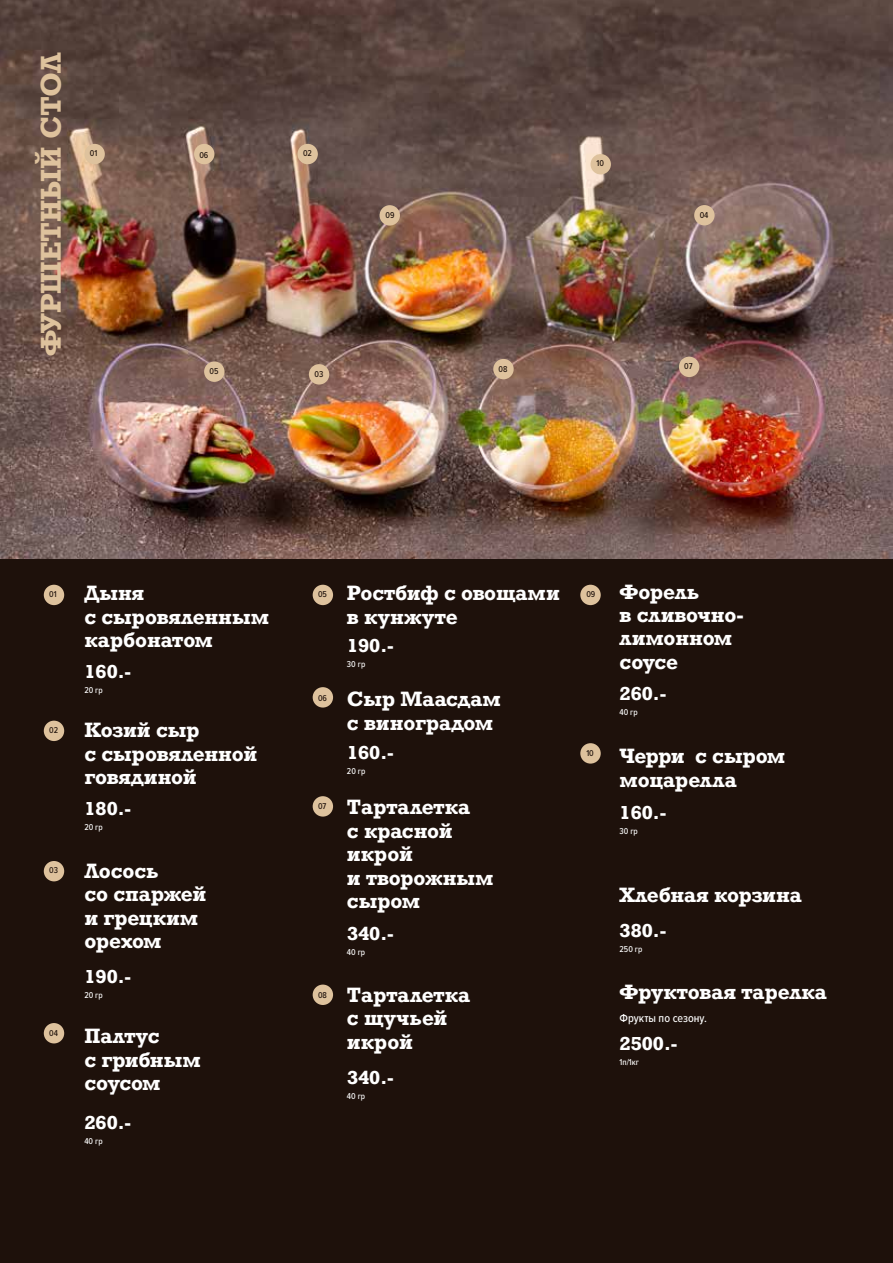
<style>
.page{position:relative;width:893px;height:1263px;background:#fff}
.page>*{position:absolute;margin:0;border:0;box-sizing:border-box;transform-origin:0 0}
.t1{font:700 27px "Rockwell";color:#dec29d}
.t2{font:700 19.5px/23.4px "Rockwell";color:#fff}
.t3{font:700 17.7px "Rockwell";color:#fff}
.t4{font:500 12px "Proxima Nova Cond";color:#fff}
.t5{font:500 8.85px "Proxima Nova Cond";color:#fff}
.t6{font:500 8.85px "Proxima Nova Cond";color:#1e110b}
</style>
<div class="page">
<div style="left:0;top:490px;width:893px;height:773px;background:#1e110b"></div>
<img style="left:0;top:0;width:893px;height:558px">
<div style="left:44px;top:585px;width:20px;height:20px;background:#dec29d;border-radius:50%"></div>
<div style="left:84px;top:144px;width:21px;height:20px;background:#dec29d;border-radius:50%"></div>
<div style="left:44px;top:721px;width:20px;height:20px;background:#dec29d;border-radius:50%"></div>
<div style="left:297px;top:144px;width:21px;height:20px;background:#dec29d;border-radius:50%"></div>
<div style="left:44px;top:861px;width:20px;height:20px;background:#dec29d;border-radius:50%"></div>
<div style="left:309px;top:364px;width:20px;height:21px;background:#dec29d;border-radius:50%"></div>
<div style="left:44px;top:1023px;width:20px;height:20px;background:#dec29d;border-radius:50%"></div>
<div style="left:694px;top:205px;width:21px;height:20px;background:#dec29d;border-radius:50%"></div>
<div style="left:313px;top:585px;width:20px;height:20px;background:#dec29d;border-radius:50%"></div>
<div style="left:204px;top:361px;width:21px;height:21px;background:#dec29d;border-radius:50%"></div>
<div style="left:313px;top:687px;width:20px;height:20px;background:#dec29d;border-radius:50%"></div>
<div style="left:194px;top:144px;width:20px;height:20px;background:#dec29d;border-radius:50%"></div>
<div style="left:313px;top:796px;width:20px;height:21px;background:#dec29d;border-radius:50%"></div>
<div style="left:679px;top:357px;width:20px;height:20px;background:#dec29d;border-radius:50%"></div>
<div style="left:313px;top:984px;width:20px;height:21px;background:#dec29d;border-radius:50%"></div>
<div style="left:493px;top:359px;width:21px;height:20px;background:#dec29d;border-radius:50%"></div>
<div style="left:580px;top:585px;width:21px;height:20px;background:#dec29d;border-radius:50%"></div>
<div style="left:380px;top:205px;width:20px;height:21px;background:#dec29d;border-radius:50%"></div>
<div style="left:580px;top:743px;width:21px;height:21px;background:#dec29d;border-radius:50%"></div>
<div style="left:590px;top:154px;width:21px;height:20px;background:#dec29d;border-radius:50%"></div>
<h1 class="t1" style="left:34px;top:356px;width:304px;rotate:-90deg">ФУРШЕТНЫЙ СТОЛ</h1>
<p class="t6" style="left:90px;top:147px;width:9px">01</p>
<p class="t6" style="left:199px;top:148px;width:11px">06</p>
<p class="t6" style="left:209px;top:364px;width:11px">05</p>
<p class="t6" style="left:303px;top:147px;width:10px">02</p>
<p class="t6" style="left:314px;top:367px;width:10px">03</p>
<p class="t6" style="left:386px;top:208px;width:11px">09</p>
<p class="t6" style="left:499px;top:363px;width:10px">08</p>
<p class="t6" style="left:597px;top:157px;width:9px">10</p>
<p class="t6" style="left:700px;top:208px;width:10px">04</p>
<p class="t6" style="left:684px;top:359px;width:10px">07</p>
<p class="t6" style="left:49px;top:588px;width:9px">01</p>
<p class="t2" style="left:84px;top:581px;width:186px">Дыня<br>с сыровяленным карбонатом</p>
<p class="t3" style="left:84px;top:660px;width:48px">160.-</p>
<p class="t6" style="left:318px;top:588px;width:11px">05</p>
<p class="t2" style="left:347px;top:581px;width:214px">Ростбиф с овощами в кунжуте</p>
<p class="t3" style="left:347px;top:634px;width:48px">190.-</p>
<p class="t5" style="left:347px;top:658px;width:20px">30 гр</p>
<p class="t6" style="left:586px;top:588px;width:11px">09</p>
<p class="t2" style="left:620px;top:580px;width:126px">Форель<br>в сливочно&shy;лимонном соусе</p>
<p class="t5" style="left:84px;top:684px;width:20px">20 гр</p>
<p class="t6" style="left:318px;top:691px;width:11px">06</p>
<p class="t2" style="left:347px;top:687px;width:156px">Сыр Маасдам</p>
<p class="t3" style="left:620px;top:682px;width:48px">260.-</p>
<p class="t5" style="left:620px;top:705px;width:20px">40 гр</p>
<p class="t6" style="left:49px;top:723px;width:10px">02</p>
<p class="t6" style="left:49px;top:864px;width:10px">03</p>
<p class="t2" style="left:84px;top:718px;width:117px">Козий сыр</p>
<p class="t2" style="left:347px;top:711px;width:148px">с виноградом</p>
<p class="t2" style="left:84px;top:742px;width:174px">с сыровяленной говядиной</p>
<p class="t2" style="left:347px;top:795px;width:148px">Тарталетка<br>с красной икрой<br>и творожным сыром</p>
<p class="t3" style="left:347px;top:741px;width:48px">160.-</p>
<p class="t5" style="left:347px;top:764px;width:20px">20 гр</p>
<p class="t3" style="left:84px;top:797px;width:48px">180.-</p>
<p class="t6" style="left:318px;top:799px;width:10px">07</p>
<p class="t5" style="left:84px;top:820px;width:20px">20 гр</p>
<p class="t2" style="left:84px;top:859px;width:123px">Лосось<br>со спаржей и грецким орехом</p>
<p class="t3" style="left:347px;top:922px;width:48px">340.-</p>
<p class="t5" style="left:347px;top:946px;width:20px">40 гр</p>
<p class="t6" style="left:586px;top:746px;width:9px">10</p>
<p class="t2" style="left:620px;top:744px;width:167px">Черри с сыром моцарелла</p>
<p class="t3" style="left:620px;top:801px;width:48px">160.-</p>
<p class="t5" style="left:620px;top:824px;width:20px">30 гр</p>
<p class="t2" style="left:620px;top:883px;width:184px">Хлебная корзина</p>
<p class="t3" style="left:620px;top:919px;width:48px">380.-</p>
<p class="t5" style="left:620px;top:943px;width:24px">250 гр</p>
<p class="t6" style="left:49px;top:1026px;width:10px">04</p>
<p class="t3" style="left:84px;top:965px;width:48px">190.-</p>
<p class="t5" style="left:84px;top:988px;width:20px">20 гр</p>
<p class="t2" style="left:84px;top:1024px;width:118px">Палтус<br>с грибным соусом</p>
<p class="t6" style="left:318px;top:988px;width:10px">08</p>
<p class="t2" style="left:347px;top:983px;width:125px">Тарталетка с щучьей икрой</p>
<p class="t3" style="left:347px;top:1066px;width:48px">340.-</p>
<p class="t5" style="left:347px;top:1090px;width:20px">40 гр</p>
<p class="t2" style="left:620px;top:980px;width:209px">Фруктовая тарелка</p>
<p class="t4" style="left:620px;top:1009px;width:89px">Фрукты по сезону.</p>
<p class="t3" style="left:620px;top:1032px;width:59px">2500.-</p>
<p class="t5" style="left:620px;top:1056px;width:21px">1п/1кг</p>
<p class="t3" style="left:84px;top:1111px;width:48px">260.-</p>
<p class="t5" style="left:84px;top:1135px;width:20px">40 гр</p>
</div>
